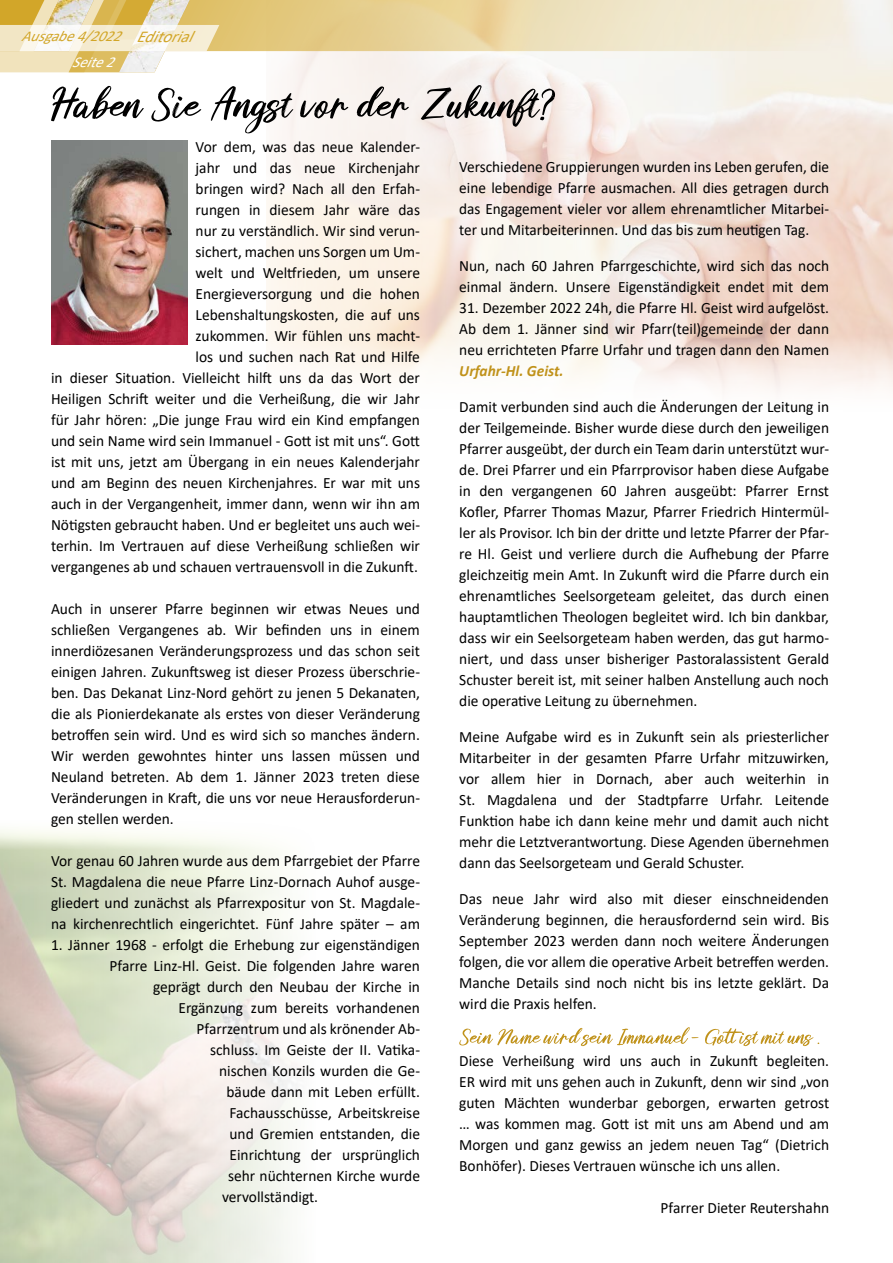
<style>
.page{position:relative;width:893px;height:1263px;background:#fff}
.page>*{position:absolute;margin:0;border:0;box-sizing:border-box;transform-origin:0 0}
.t1{font:15.75px/21px "Calibri";color:#000;text-align:justify}
.t2{font:italic 700 15.75px "Calibri";color:#c0921a}
.t3{font:italic 15px/26.4px "Calibri";color:#d2a629}
.s1{font-size:16.5px}
.s2{color:#fff}
</style>
<div class="page">
<img style="left:267px;top:72px;width:626px;height:321px">
<img style="left:51px;top:140px;width:136px;height:204px">
<svg style="left:0;top:0;width:893px;height:72px"></svg>
<svg style="left:51px;top:85px;width:504px;height:48px"></svg>
<svg style="left:459px;top:1027px;width:360px;height:19px"></svg>
<p class="t3" style="left:72px;top:22px;width:132px;text-indent:-51px">Ausgabe4/2022 <span class="s1">Editorial<br></span><span class="s2">Seite2</span></p>
<p class="t1" style="left:51px;top:136px;width:370px;text-align:right">Vor dem, was das neue Kalender-<br>jahr und das neue Kirchenjahr<br>bringen wird? Nach all den Erfah-<br>rungen in diesem Jahr wäre das<br>nur zu verständlich. Wir sind verun-<br>sichert, machen uns Sorgen um Um-<br>welt und Weltfrieden, um unsere<br>Energieversorgung und die hohen Lebenshaltungskosten, die auf uns<br>zukommen. Wir fühlen uns macht-<br>los und suchen nach Rat und Hilfe<br>in dieser Situation. Vielleicht hilft uns da das Wort der Heiligen Schrift weiter und die Verheißung, die wir Jahr für Jahr hören: „Die junge Frau wird ein Kind empfangen und sein Name wird sein Immanuel - Gott ist mit uns“. Gott ist mit uns, jetzt am Übergang in ein neues Kalenderjahr und am Beginn des neuen Kirchenjahres. Er war mit uns auch in der Vergangenheit, immer dann, wenn wir ihn am Nötigsten gebraucht haben. Und er begleitet uns auch wei&shy;terhin. Im Vertrauen auf diese Verheißung schließen wir vergangenes ab und schauen vertrauensvoll in die Zukunft.</p>
<p class="t1" style="left:51px;top:598px;width:370px">Auch in unserer Pfarre beginnen wir etwas Neues und schließen Vergangenes ab. Wir befinden uns in einem innerdiözesanen Veränderungsprozess und das schon seit einigen Jahren. Zukunftsweg ist dieser Prozess überschrie&shy;ben. Das Dekanat Linz-Nord gehört zu jenen 5 Dekanaten, die als Pionierdekanate als erstes von dieser Veränderung betroffen sein wird. Und es wird sich so manches ändern.<br>Wir werden gewohntes hinter uns lassen müssen und Neuland betreten. Ab dem 1. Jänner 2023 treten diese Veränderungen in Kraft, die uns vor neue Herausforderun&shy;gen stellen werden.</p>
<p class="t1" style="left:51px;top:850px;width:370px">Vor genau 60 Jahren wurde aus dem Pfarrgebiet der Pfarre St. Magdalena die neue Pfarre Linz-Dornach Auhof ausge&shy;gliedert und zunächst als Pfarrexpositur von St. Magdale&shy;na kirchenrechtlich eingerichtet. Fünf Jahre später – am</p>
<p class="t1" style="left:51px;top:934px;width:370px">1. Jänner 1968 - erfolgt die Erhebung zur eigenständigen</p>
<p class="t1" style="left:110px;top:955px;width:312px">Pfarre Linz-Hl. Geist. Die folgenden Jahre waren</p>
<p class="t1" style="left:153px;top:976px;width:268px">geprägt durch den Neubau der Kirche in</p>
<p class="t1" style="left:179px;top:997px;width:243px">Ergänzung zum bereits vorhandenen</p>
<p class="t1" style="left:197px;top:1018px;width:225px">Pfarrzentrum und als krönender Ab-</p>
<p class="t1" style="left:210px;top:1039px;width:211px">schluss. Im Geiste der II. Vatika-</p>
<p class="t1" style="left:219px;top:1060px;width:202px">nischen Konzils wurden die Ge-</p>
<p class="t1" style="left:227px;top:1081px;width:195px">bäude dann mit Leben erfüllt.</p>
<p class="t1" style="left:230px;top:1102px;width:192px">Fachausschüsse, Arbeitskreise</p>
<p class="t1" style="left:230px;top:1123px;width:192px">und Gremien entstanden, die</p>
<p class="t1" style="left:230px;top:1144px;width:192px">Einrichtung der ursprünglich</p>
<p class="t1" style="left:228px;top:1165px;width:193px">sehr nüchternen Kirche wurde</p>
<p class="t1" style="left:222px;top:1186px;width:98px">vervollständigt.</p>
<p class="t1" style="left:459px;top:156px;width:371px">Verschiedene Gruppierungen wurden ins Leben gerufen, die eine lebendige Pfarre ausmachen. All dies getragen durch das Engagement vieler vor allem ehrenamtlicher Mitarbei&shy;ter und Mitarbeiterinnen. Und das bis zum heutigen Tag.</p>
<p class="t1" style="left:459px;top:255px;width:371px">Nun, nach 60 Jahren Pfarrgeschichte, wird sich das noch einmal ändern. Unsere Eigenständigkeit endet mit dem</p>
<p class="t1" style="left:459px;top:297px;width:371px">31. Dezember 2022 24h, die Pfarre Hl. Geist wird aufgelöst.<br>Ab dem 1. Jänner sind wir Pfarr(teil)gemeinde der dann neu errichteten Pfarre Urfahr und tragen dann den Namen</p>
<p class="t2" style="left:459px;top:360px;width:106px">Urfahr-Hl. Geist.</p>
<p class="t1" style="left:459px;top:396px;width:371px">Damit verbunden sind auch die Änderungen der Leitung in der Teilgemeinde. Bisher wurde diese durch den jeweiligen Pfarrer ausgeübt, der durch ein Team darin unterstützt wur&shy;de. Drei Pfarrer und ein Pfarrprovisor haben diese Aufgabe in den vergangenen 60 Jahren ausgeübt: Pfarrer Ernst Kofler, Pfarrer Thomas Mazur, Pfarrer Friedrich Hintermül&shy;ler als Provisor. Ich bin der dritte und letzte Pfarrer der Pfar&shy;re Hl. Geist und verliere durch die Aufhebung der Pfarre gleichzeitig mein Amt. In Zukunft wird die Pfarre durch ein ehrenamtliches Seelsorgeteam geleitet, das durch einen hauptamtlichen Theologen begleitet wird. Ich bin dankbar, dass wir ein Seelsorgeteam haben werden, das gut harmo&shy;niert, und dass unser bisheriger Pastoralassistent Gerald Schuster bereit ist, mit seiner halben Anstellung auch noch die operative Leitung zu übernehmen.</p>
<p class="t1" style="left:459px;top:726px;width:371px">Meine Aufgabe wird es in Zukunft sein als priesterlicher Mitarbeiter in der gesamten Pfarre Urfahr mitzuwirken, vor allem hier in Dornach, aber auch weiterhin in St. Magdalena und der Stadtpfarre Urfahr. Leitende Funktion habe ich dann keine mehr und damit auch nicht mehr die Letztverantwortung. Diese Agenden übernehmen dann das Seelsorgeteam und Gerald Schuster.</p>
<p class="t1" style="left:459px;top:888px;width:371px">Das neue Jahr wird also mit dieser einschneidenden Veränderung beginnen, die herausfordernd sein wird. Bis September 2023 werden dann noch weitere Änderungen folgen, die vor allem die operative Arbeit betreffen werden.<br>Manche Details sind noch nicht bis ins letzte geklärt. Da wird die Praxis helfen.</p>
<p class="t1" style="left:459px;top:1050px;width:371px">Diese Verheißung wird uns auch in Zukunft begleiten.<br>ER wird mit uns gehen auch in Zukunft, denn wir sind „von guten Mächten wunderbar geborgen, erwarten getrost … was kommen mag. Gott ist mit uns am Abend und am Morgen und ganz gewiss an jedem neuen Tag“ (Dietrich Bonhöfer). Dieses Vertrauen wünsche ich uns allen.</p>
<p class="t1" style="left:661px;top:1197px;width:170px">Pfarrer Dieter Reutershahn</p>
</div>
